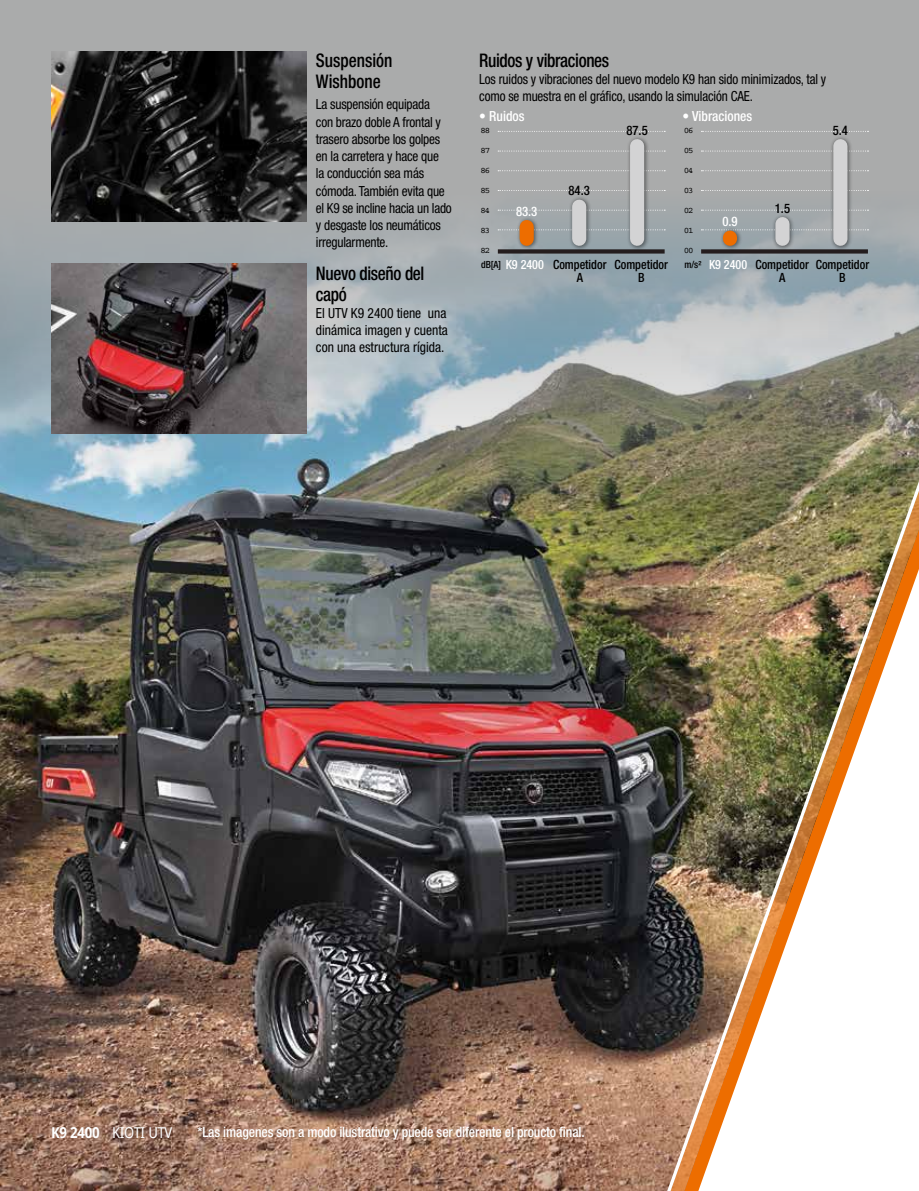
<style>
.page{position:relative;width:919px;height:1191px;background:#fff}
.page>*{position:absolute;margin:0;border:0;box-sizing:border-box;transform-origin:0 0}
.t1{font:500 condensed 18.75px/21px "Helvetica Neue";letter-spacing:-.02em;color:#000;scale:.92 1}
.t2{font:500 condensed 18.75px/21px "Helvetica Neue";color:#000;scale:.92 1}
.t3{font:15px "Droid Sans";letter-spacing:-.02em;color:#fff;scale:.92 1}
.t4{font:500 condensed 14.25px "Helvetica Neue";letter-spacing:-.01em;color:#fff;scale:.96 1}
.t5{font:condensed 13.95px/17.2px "Helvetica Neue";letter-spacing:-.015em;color:#000;scale:.95 1}
.t6{font:condensed 13.95px/17.2px "Helvetica Neue";letter-spacing:-.015em;color:#000;scale:.94 1}
.t7{font:condensed 13.95px/17.2px "Helvetica Neue";letter-spacing:-.015em;color:#000;text-align:justify}
.t8{font:500 condensed 13.95px "Helvetica Neue";color:#fff}
.t9{font:500 condensed 13.2px "Helvetica Neue";color:#000}
.t10{font:500 condensed 13.2px "Helvetica Neue";color:#fff}
.t11{font:500 condensed 12.75px/12.8px "Helvetica Neue";color:#000;scale:.95 1}
.t12{font:500 condensed 9.9px "Helvetica Neue";color:#000}
.t13{font:9px "Courier";letter-spacing:-.125em;color:#000}
.s1{color:#fff}
.s2{font-weight:700}
</style>
<div class="page">
<img style="left:0;top:11px;width:664px;height:1180px">
<svg style="left:664px;top:0;width:254px;height:1191px;background:#9fa19d"></svg>
<img style="left:667px;top:481px;width:251px;height:710px">
<img style="left:684px;top:529px;width:234px;height:662px">
<img style="left:51px;top:264px;width:255px;height:170px">
<img style="left:51px;top:51px;width:255px;height:170px">
<svg style="left:498px;top:210px;width:167px;height:1px"></svg>
<svg style="left:498px;top:190px;width:167px;height:1px"></svg>
<svg style="left:498px;top:170px;width:167px;height:1px"></svg>
<svg style="left:498px;top:151px;width:167px;height:1px"></svg>
<svg style="left:498px;top:131px;width:167px;height:1px"></svg>
<svg style="left:498px;top:229px;width:167px;height:1px"></svg>
<svg style="left:498px;top:249px;width:166px;height:4px"></svg>
<div style="left:516px;top:216px;width:23px;height:35px;background:#000;opacity:.46"></div>
<div style="left:519px;top:227px;width:14px;height:12px;background:#ed6d00"></div>
<div style="left:626px;top:135px;width:23px;height:116px;background:#000;opacity:.46"></div>
<div style="left:630px;top:146px;width:14px;height:93px;background:#d3d3d4"></div>
<div style="left:568px;top:196px;width:23px;height:55px;background:#000;opacity:.46"></div>
<div style="left:572px;top:207px;width:14px;height:32px;background:#d3d3d4"></div>
<svg style="left:701px;top:210px;width:167px;height:1px"></svg>
<svg style="left:701px;top:190px;width:167px;height:1px"></svg>
<svg style="left:701px;top:170px;width:167px;height:1px"></svg>
<svg style="left:701px;top:151px;width:167px;height:1px"></svg>
<svg style="left:701px;top:131px;width:167px;height:1px"></svg>
<svg style="left:701px;top:229px;width:167px;height:1px"></svg>
<svg style="left:701px;top:249px;width:166px;height:4px"></svg>
<div style="left:719px;top:227px;width:23px;height:24px;background:#000;opacity:.46"></div>
<svg style="left:722px;top:238px;width:15px;height:1px"></svg>
<div style="left:829px;top:135px;width:23px;height:116px;background:#000;opacity:.46"></div>
<div style="left:833px;top:146px;width:14px;height:93px;background:#d3d3d4"></div>
<div style="left:771px;top:213px;width:24px;height:38px;background:#000;opacity:.46"></div>
<div style="left:775px;top:224px;width:14px;height:15px;background:#d3d3d4"></div>
<h1 class="t2" style="left:316px;top:50px;width:85px">Suspensión<br>Wishbone</h1>
<p class="t5" style="left:316px;top:96px;width:144px">La suspensión equipada<br>con brazo doble A frontal y trasero absorbe los golpes en la carretera y hace que<br>la conducción sea más cómoda. También evita que el K9 se incline hacia un lado y desgaste los neumáticos irregularmente.</p>
<h1 class="t1" style="left:316px;top:262px;width:119px">Nuevo diseño del capó</h1>
<p class="t7" style="left:316px;top:304px;width:133px">El UTV K9 2400 tiene una dinámica imagen y cuenta con una estructura rígida.</p>
<h1 class="t1" style="left:479px;top:50px;width:143px">Ruidos y vibraciones</h1>
<p class="t6" style="left:479px;top:70px;width:370px">Los ruidos y vibraciones del nuevo modelo K9 han sido minimizados, tal y como se muestra en el gráfico, usando la simulación CAE.</p>
<p class="t8" style="left:479px;top:108px;width:47px">• Ruidos</p>
<p class="t8" style="left:682px;top:108px;width:71px">• Vibraciones</p>
<p class="t13" style="left:480px;top:126px;width:11px">88</p>
<p class="t13" style="left:480px;top:146px;width:11px">87</p>
<p class="t13" style="left:480px;top:166px;width:11px">86</p>
<p class="t13" style="left:480px;top:186px;width:11px">85</p>
<p class="t13" style="left:480px;top:206px;width:11px">84</p>
<p class="t13" style="left:480px;top:226px;width:11px">83</p>
<p class="t13" style="left:480px;top:246px;width:11px">82</p>
<p class="t10" style="left:516px;top:203px;width:23px">83.3</p>
<p class="t9" style="left:568px;top:183px;width:23px">84.3</p>
<p class="t9" style="left:626px;top:122px;width:23px">87.5</p>
<p class="t13" style="left:683px;top:126px;width:11px">06</p>
<p class="t13" style="left:683px;top:146px;width:11px">05</p>
<p class="t13" style="left:683px;top:166px;width:11px">04</p>
<p class="t13" style="left:683px;top:186px;width:11px">03</p>
<p class="t13" style="left:683px;top:206px;width:11px">02</p>
<p class="t13" style="left:683px;top:226px;width:11px">01</p>
<p class="t13" style="left:683px;top:246px;width:11px">00</p>
<p class="t10" style="left:722px;top:214px;width:17px">0.9</p>
<p class="t9" style="left:774px;top:200px;width:17px">1.5</p>
<p class="t9" style="left:832px;top:122px;width:17px">5.4</p>
<p class="t11" style="left:576px;top:258px;width:33px;text-indent:-71px"><span class="s1">K9 2400</span> Competidor<br>A</p>
<p class="t11" style="left:614px;top:258px;width:58px;text-align:center">Competidor<br>B</p>
<p class="t12" style="left:481px;top:259px;width:22px">dB[A]</p>
<p class="t12" style="left:684px;top:259px;width:19px">m/s²</p>
<p class="t11" style="left:779px;top:258px;width:33px;text-indent:-70px"><span class="s1">K9 2400</span> Competidor<br>A</p>
<p class="t11" style="left:815px;top:258px;width:58px;text-align:center">Competidor<br>B</p>
<p class="t3" style="left:51px;top:1123px;width:133px"><span class="s2">K9 2400</span> KIOTI UTV</p>
<p class="t4" style="left:197px;top:1123px;width:405px">*Las imagenes son a modo ilustrativo y puede ser diferente el proucto final.</p>
</div>
